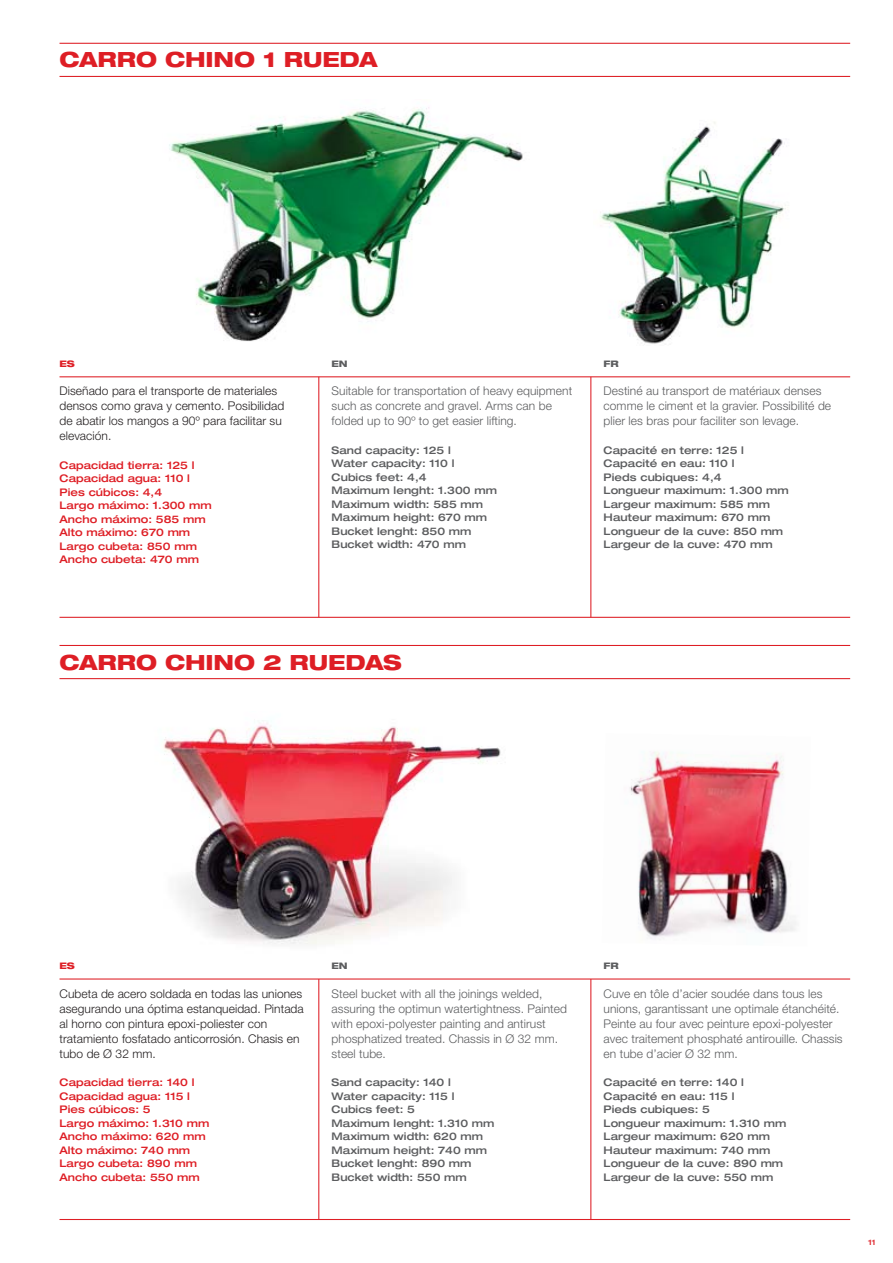
<style>
.page{position:relative;width:893px;height:1263px;background:#fff}
.page>*{position:absolute;margin:0;border:0;box-sizing:border-box;transform-origin:0 0}
.t1{font:800 expanded 21px "Helvetica Neue LT Pro";letter-spacing:-.005em;color:#de1e25}
.t2{font:300 12px/15px "Helvetica Neue LT Pro";letter-spacing:.005em;color:#5c5d5f}
.t3{font:300 12px/15px "Helvetica Neue LT Pro";letter-spacing:.005em;color:#231f20}
.t4{font:500 expanded 10.5px/13.5px "Helvetica Neue LT Pro";letter-spacing:.005em;color:#5c5d5f}
.t5{font:500 expanded 10.5px/13.5px "Helvetica Neue LT Pro";letter-spacing:.005em;color:#de1e25}
.t6{font:800 expanded 9px "Helvetica Neue LT Pro";letter-spacing:.005em;color:#5c5d5f}
.t7{font:800 expanded 9px "Helvetica Neue LT Pro";color:#de1e25}
.t8{font:500 expanded 7.5px "Helvetica Neue LT Pro";color:#de1e25}
</style>
<div class="page">
<img style="left:169px;top:107px;width:354px;height:234px">
<img style="left:600px;top:122px;width:186px;height:222px">
<img style="left:163px;top:720px;width:338px;height:225px">
<hr style="left:60px;top:376px;width:790px;height:1px;background:#de1e25">
<hr style="left:318px;top:377px;width:1px;height:240px;background:#de1e25">
<hr style="left:590px;top:377px;width:1px;height:240px;background:#de1e25">
<hr style="left:60px;top:617px;width:790px;height:1px;background:#de1e25">
<hr style="left:60px;top:43px;width:790px;height:1px;background:#de1e25">
<hr style="left:60px;top:76px;width:790px;height:1px;background:#de1e25">
<hr style="left:60px;top:979px;width:790px;height:1px;background:#de1e25">
<hr style="left:318px;top:979px;width:1px;height:241px;background:#de1e25">
<hr style="left:590px;top:979px;width:1px;height:241px;background:#de1e25">
<hr style="left:60px;top:1219px;width:790px;height:1px;background:#de1e25">
<hr style="left:60px;top:645px;width:790px;height:1px;background:#de1e25">
<hr style="left:60px;top:678px;width:790px;height:1px;background:#de1e25">
<img style="left:629px;top:751px;width:167px;height:188px">
<h1 class="t1" style="left:60px;top:48px;width:319px">CARRO CHINO 1 RUEDA</h1>
<p class="t7" style="left:60px;top:359px;width:17px">ES</p>
<p class="t3" style="left:60px;top:385px;width:226px">Diseñado para el transporte de materiales densos como grava y cemento. Posibilidad de abatir los mangos a 90º para facilitar su elevación.</p>
<p class="t5" style="left:60px;top:459px;width:154px">Capacidad tierra: 125 l<br>Capacidad agua: 110 l<br>Pies cúbicos: 4,4<br>Largo máximo: 1.300 mm<br>Ancho máximo: 585 mm<br>Alto máximo: 670 mm<br>Largo cubeta: 850 mm<br>Ancho cubeta: 470 mm</p>
<p class="t6" style="left:332px;top:359px;width:18px">EN</p>
<p class="t2" style="left:332px;top:385px;width:242px">Suitable for transportation of heavy equipment such as concrete and gravel. Arms can be folded up to 90º to get easier lifting.</p>
<p class="t4" style="left:332px;top:444px;width:167px">Sand capacity: 125 l<br>Water capacity: 110 l<br>Cubics feet: 4,4<br>Maximum lenght: 1.300 mm<br>Maximum width: 585 mm<br>Maximum height: 670 mm<br>Bucket lenght: 850 mm<br>Bucket width: 470 mm</p>
<p class="t6" style="left:604px;top:359px;width:17px">FR</p>
<p class="t2" style="left:604px;top:385px;width:229px">Destiné au transport de matériaux denses comme le ciment et la gravier. Possibilité de plier les bras pour faciliter son levage.</p>
<p class="t4" style="left:604px;top:444px;width:187px">Capacité en terre: 125 l<br>Capacité en eau: 110 l<br>Pieds cubiques: 4,4<br>Longueur maximum: 1.300 mm<br>Largeur maximum: 585 mm<br>Hauteur maximum: 670 mm<br>Longueur de la cuve: 850 mm<br>Largeur de la cuve: 470 mm</p>
<h1 class="t1" style="left:60px;top:650px;width:344px">CARRO CHINO 2 RUEDAS</h1>
<p class="t7" style="left:60px;top:961px;width:17px">ES</p>
<p class="t3" style="left:60px;top:987px;width:246px">Cubeta de acero soldada en todas las uniones asegurando una óptima estanqueidad. Pintada al horno con pintura epoxi-poliester con tratamiento fosfatado anticorrosión. Chasis en tubo de Ø 32 mm.</p>
<p class="t5" style="left:60px;top:1076px;width:151px">Capacidad tierra: 140 l<br>Capacidad agua: 115 l<br>Pies cúbicos: 5<br>Largo máximo: 1.310 mm<br>Ancho máximo: 620 mm<br>Alto máximo: 740 mm<br>Largo cubeta: 890 mm<br>Ancho cubeta: 550 mm</p>
<p class="t6" style="left:332px;top:961px;width:18px">EN</p>
<p class="t2" style="left:332px;top:987px;width:237px">Steel bucket with all the joinings welded, assuring the optimun watertightness. Painted with epoxi-polyester painting and antirust phosphatized treated. Chassis in Ø 32 mm. steel tube.</p>
<p class="t4" style="left:332px;top:1076px;width:164px">Sand capacity: 140 l<br>Water capacity: 115 l<br>Cubics feet: 5<br>Maximum lenght: 1.310 mm<br>Maximum width: 620 mm<br>Maximum height: 740 mm<br>Bucket lenght: 890 mm<br>Bucket width: 550 mm</p>
<p class="t6" style="left:604px;top:961px;width:17px">FR</p>
<p class="t2" style="left:604px;top:987px;width:241px">Cuve en tôle d’acier soudée dans tous les unions, garantissant une optimale étanchéité.<br>Peinte au four avec peinture epoxi-polyester avec traitement phosphaté antirouille. Chassis en tube d’acier Ø 32 mm.</p>
<p class="t4" style="left:604px;top:1076px;width:184px">Capacité en terre: 140 l<br>Capacité en eau: 115 l<br>Pieds cubiques: 5<br>Longueur maximum: 1.310 mm<br>Largeur maximum: 620 mm<br>Hauteur maximum: 740 mm<br>Longueur de la cuve: 890 mm<br>Largeur de la cuve: 550 mm</p>
<p class="t8" style="left:868px;top:1240px;width:9px">11</p>
</div>
